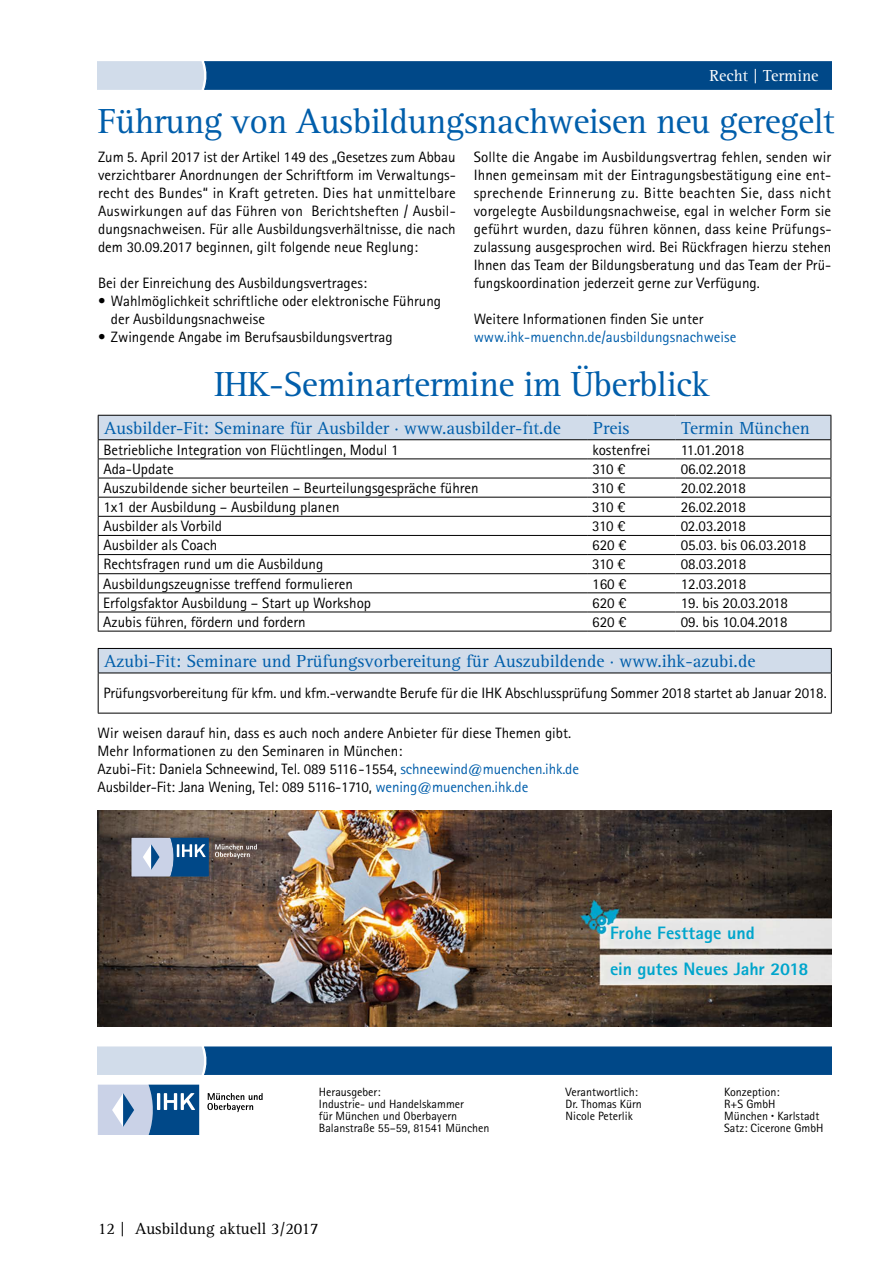
<style>
.page{position:relative;width:893px;height:1263px;background:#fff}
.page>*{position:absolute;margin:0;border:0;box-sizing:border-box;transform-origin:0 0}
.t1{font:36px "Rotis Serif Std";letter-spacing:-.015em;color:#005eab}
.t2{font:18px "Rotis Serif Std";color:#005eab}
.t3{font:800 18px/36px "Rotis Sans Serif Std";color:#00a5cc}
.t4{font:16.5px "Rotis Serif Std";color:#000}
.t5{font:16.5px "Rotis Serif Std";color:#fff}
.t6{font:15px/18px "Rotis Sans Serif Std";color:#000}
.t7{font:15px "Rotis Sans Serif Std";color:#005eab}
.t8{font:12px/12px "Rotis Sans Serif Std";color:#000}
.s1{color:#005eab}
.s2{font-size:6px}
</style>
<div class="page">
<svg style="left:98px;top:62px;width:733px;height:27px;background:#1e5d96"></svg>
<hr style="left:98px;top:631px;width:489px;height:1px;background:#000">
<hr style="left:587px;top:631px;width:89px;height:1px;background:#000">
<hr style="left:676px;top:631px;width:155px;height:1px;background:#000">
<svg style="left:98px;top:415px;width:734px;height:216px"></svg>
<div style="left:98px;top:648px;width:733px;height:25px;background:#d1dcea"></div>
<hr style="left:98px;top:673px;width:734px;height:1px;background:#000">
<hr style="left:98px;top:648px;width:734px;height:1px;background:#000">
<svg style="left:98px;top:649px;width:1px;height:24px"></svg>
<svg style="left:831px;top:649px;width:1px;height:24px"></svg>
<hr style="left:98px;top:673px;width:1px;height:40px;background:#000">
<hr style="left:831px;top:673px;width:1px;height:40px;background:#000">
<hr style="left:98px;top:713px;width:734px;height:1px;background:#000">
<img style="left:98px;top:810px;width:733px;height:216px">
<svg style="left:98px;top:1047px;width:733px;height:28px;background:#1f5e96"></svg>
<svg style="left:98px;top:1084px;width:101px;height:50px;background:#779abf"></svg>
<svg style="left:207px;top:1093px;width:56px;height:19px"></svg>
<svg style="left:132px;top:838px;width:77px;height:38px;background:#7498be"></svg>
<svg style="left:215px;top:844px;width:42px;height:15px"></svg>
<p class="t5" style="left:709px;top:67px;width:111px">Recht | Termine</p>
<h1 class="t1" style="left:98px;top:101px;width:738px">Führung von Ausbildungsnachweisen neu geregelt</h1>
<p class="t6" style="left:98px;top:148px;width:359px;text-align:justify">Zum 5. April 2017 ist der Artikel 149 des „Gesetzes zum Abbau verzichtbarer Anordnungen der Schriftform im Verwaltungs&shy;recht des Bundes“ in Kraft getreten. Dies hat unmittelbare Auswirkungen auf das Führen von Berichtsheften / Ausbil&shy;dungsnachweisen. Für alle Ausbildungsverhältnisse, die nach dem 30.09.2017 beginnen, gilt folgende neue Reglung:</p>
<p class="t6" style="left:98px;top:274px;width:270px">Bei der Einreichung des Ausbildungsvertrages:</p>
<p class="t6" style="left:111px;top:292px;width:332px;text-indent:-13px">• Wahlmöglichkeit schriftliche oder elektronische Führung der Ausbildungsnachweise</p>
<p class="t6" style="left:98px;top:328px;width:296px">• Zwingende Angabe im Berufsausbildungsvertrag</p>
<p class="t6" style="left:474px;top:148px;width:359px;text-align:justify">Sollte die Angabe im Ausbildungsvertrag fehlen, senden wir Ihnen gemeinsam mit der Eintragungsbestätigung eine ent&shy;sprechende Erinnerung zu. Bitte beachten Sie, dass nicht vorgelegte Ausbildungsnachweise, egal in welcher Form sie geführt wurden, dazu führen können, dass keine Prüfungs&shy;zulassung ausgesprochen wird. Bei Rückfragen hierzu stehen Ihnen das Team der Bildungsberatung und das Team der Prü&shy;fungskoordination jederzeit gerne zur Verfügung.</p>
<p class="t6" style="left:474px;top:310px;width:231px">Weitere Informationen finden Sie unter</p>
<p class="t7" style="left:474px;top:328px;width:264px">www.ihk-muenchn.de/ausbildungsnachweise</p>
<h1 class="t1" style="left:214px;top:364px;width:497px">IHK-Seminartermine im Überblick</h1>
<p class="t2" style="left:104px;top:417px;width:458px">Ausbilder-Fit: Seminare für Ausbilder · www.ausbilder-fit.de</p>
<p class="t2" style="left:593px;top:417px;width:38px">Preis</p>
<p class="t2" style="left:682px;top:417px;width:130px">Termin München</p>
<p class="t6" style="left:103px;top:440px;width:297px">Betriebliche Integration von Flüchtlingen, Modul 1</p>
<p class="t6" style="left:592px;top:440px;width:60px">kostenfrei</p>
<p class="t6" style="left:681px;top:440px;width:65px">11.01.2018</p>
<p class="t6" style="left:103px;top:459px;width:72px">Ada-Update</p>
<p class="t6" style="left:592px;top:459px;width:35px">310 €</p>
<p class="t6" style="left:681px;top:459px;width:67px">06.02.2018</p>
<p class="t6" style="left:103px;top:479px;width:377px">Auszubildende sicher beurteilen – Beurteilungsgespräche führen</p>
<p class="t6" style="left:592px;top:479px;width:35px">310 €</p>
<p class="t6" style="left:681px;top:479px;width:67px">20.02.2018</p>
<p class="t6" style="left:103px;top:498px;width:238px">1x1 der Ausbildung – Ausbildung planen</p>
<p class="t6" style="left:592px;top:498px;width:35px">310 €</p>
<p class="t6" style="left:681px;top:498px;width:67px">26.02.2018</p>
<p class="t6" style="left:103px;top:517px;width:120px">Ausbilder als Vorbild</p>
<p class="t6" style="left:592px;top:517px;width:35px">310 €</p>
<p class="t6" style="left:681px;top:517px;width:67px">02.03.2018</p>
<p class="t6" style="left:103px;top:536px;width:116px">Ausbilder als Coach</p>
<p class="t6" style="left:592px;top:536px;width:36px">620 €</p>
<p class="t6" style="left:681px;top:536px;width:127px">05.03. bis 06.03.2018</p>
<p class="t6" style="left:103px;top:555px;width:221px">Rechtsfragen rund um die Ausbildung</p>
<p class="t6" style="left:592px;top:555px;width:35px">310 €</p>
<p class="t6" style="left:681px;top:555px;width:67px">08.03.2018</p>
<p class="t6" style="left:103px;top:574px;width:251px">Ausbildungszeugnisse treffend formulieren</p>
<p class="t6" style="left:592px;top:574px;width:36px">160 €</p>
<p class="t6" style="left:681px;top:574px;width:67px">12.03.2018</p>
<p class="t6" style="left:103px;top:593px;width:269px">Erfolgsfaktor Ausbildung – Start up Workshop</p>
<p class="t6" style="left:592px;top:593px;width:36px">620 €</p>
<p class="t6" style="left:681px;top:593px;width:109px">19. bis 20.03.2018</p>
<p class="t6" style="left:103px;top:613px;width:204px">Azubis führen, fördern und fordern</p>
<p class="t6" style="left:592px;top:613px;width:36px">620 €</p>
<p class="t6" style="left:681px;top:613px;width:108px">09. bis 10.04.2018</p>
<p class="t2" style="left:104px;top:651px;width:653px">Azubi-Fit: Seminare und Prüfungsvorbereitung für Auszubildende · www.ihk-azubi.de</p>
<p class="t6" style="left:103px;top:684px;width:725px">Prüfungsvorbereitung für kfm. und kfm.-verwandte Berufe für die IHK Abschlussprüfung Sommer 2018 startet ab Januar 2018.</p>
<p class="t6" style="left:98px;top:724px;width:483px">Wir weisen darauf hin, dass es auch noch andere Anbieter für diese Themen gibt.<br>Mehr Informationen zu den Seminaren in München:<br>Azubi-Fit: Daniela Schneewind, Tel. 089 5116 - 1554, <span class="s1">schneewind@muenchen.ihk.de </span>Ausbilder-Fit: Jana Wening, Tel: 089 5116-1710, <span class="s1">wening@muenchen.ihk.de</span></p>
<p class="t3" style="left:610px;top:915px;width:200px">Frohe Festtage und<br>ein gutes Neues Jahr 2018</p>
<p class="t8" style="left:319px;top:1085px;width:172px">Herausgeber:<br>Industrie- und Handelskammer<br>für München und Oberbayern<br>Balanstraße 55–59, 81541 München</p>
<p class="t8" style="left:566px;top:1085px;width:78px">Verantwortlich:<br>Dr. Thomas Kürn<br>Nicole Peterlik</p>
<p class="t8" style="left:724px;top:1085px;width:101px">Konzeption:<br>R+S GmbH<br>München <span class="s2">•</span> Karlstadt<br>Satz: Cicerone GmbH</p>
<p class="t4" style="left:98px;top:1219px;width:222px">12 | Ausbildung aktuell 3/2017</p>
</div>
